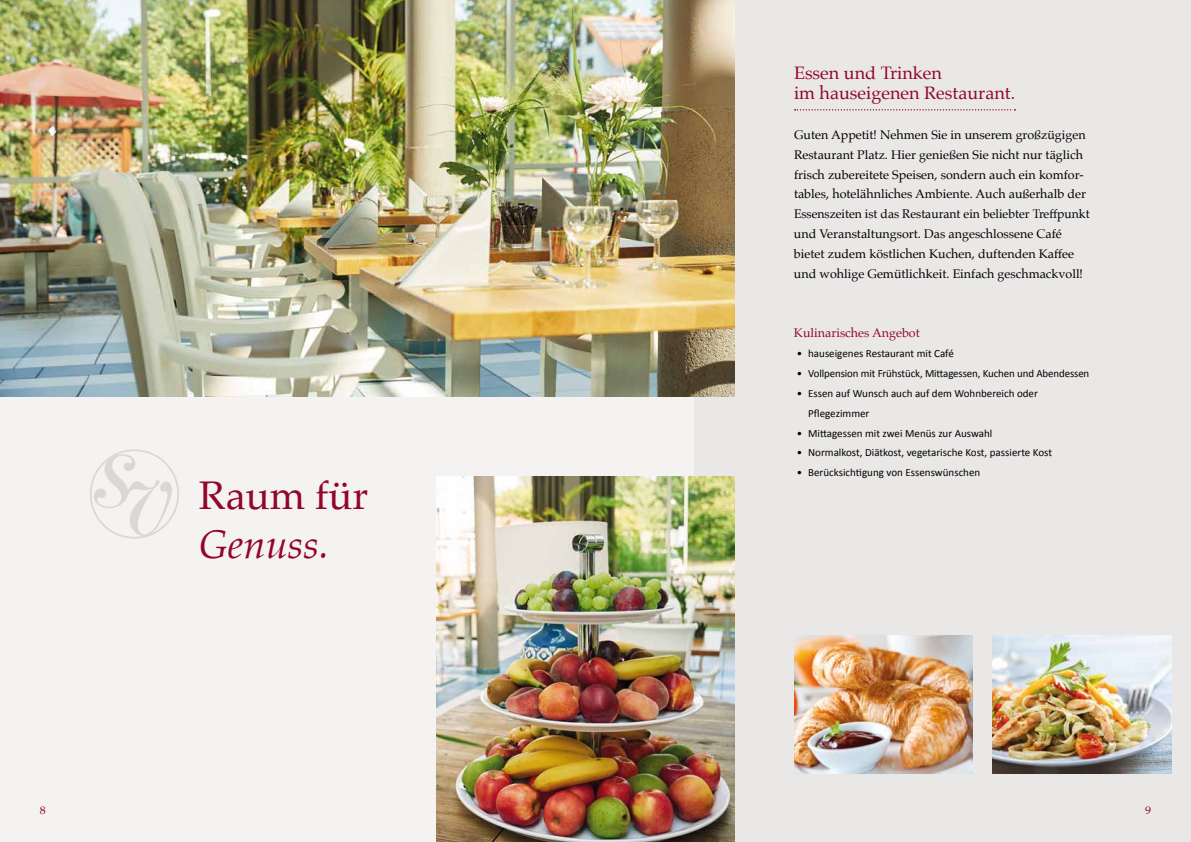
<style>
.page{position:relative;width:1191px;height:842px;background:#f4f3f2}
.page>*{position:absolute;margin:0;border:0;box-sizing:border-box;transform-origin:0 0}
.t1{font:40px "Palatino";color:#92062a}
.t2{font:italic 40px "Palatino";color:#92062a}
.t3{font:18px/19.8px "Palatino";color:#92062a}
.t4{font:12.5px/19.8px "Palatino";color:#000}
.t5{font:12.5px "Palatino";color:#92062a}
.t6{font:11px/19.8px "Calibri";color:#000}
.t7{font:11px "Palatino";color:#92062a;scale:1.09 1}
</style>
<div class="page">
<div style="left:694px;top:0;width:497px;height:842px;background:#eae8e7"></div>
<img style="left:1px;top:0;width:733px;height:397px">
<img style="left:437px;top:476px;width:297px;height:366px">
<svg style="left:794px;top:109px;width:221px;height:2px"></svg>
<img style="left:794px;top:635px;width:178px;height:139px">
<img style="left:992px;top:635px;width:179px;height:139px">
<svg style="left:90px;top:449px;width:89px;height:90px"></svg>
<h1 class="t1" style="left:199px;top:462px;width:171px">Raum für</h1>
<h1 class="t2" style="left:199px;top:511px;width:132px">Genuss.</h1>
<h2 class="t3" style="left:794px;top:63px;width:223px">Essen und Trinken<br>im hauseigenen Restaurant.</h2>
<p class="t4" style="left:794px;top:125px;width:297px">Guten Appetit! Nehmen Sie in unserem großzügigen Restaurant Platz. Hier genießen Sie nicht nur täglich frisch zubereitete Speisen, sondern auch ein komfor&shy;tables, hotelähnliches Ambiente. Auch außerhalb der Essenszeiten ist das Restaurant ein beliebter Treffpunkt und Veranstaltungsort. Das angeschlossene Café bietet zudem köstlichen Kuchen, duftenden Kaffee und wohlige Gemütlichkeit. Einfach geschmackvoll!</p>
<p class="t5" style="left:794px;top:323px;width:127px">Kulinarisches Angebot</p>
<p class="t6" style="left:797px;top:344px;width:158px">• hauseigenes Restaurant mit Café</p>
<p class="t6" style="left:797px;top:363px;width:294px">• Vollpension mit Frühstück, Mittagessen, Kuchen und Abendessen</p>
<p class="t6" style="left:808px;top:383px;width:231px;text-indent:-11px">• Essen auf Wunsch auch auf dem Wohnbereich oder<br>Pflegezimmer</p>
<p class="t6" style="left:797px;top:423px;width:197px">• Mittagessen mit zwei Menüs zur Auswahl</p>
<p class="t6" style="left:797px;top:443px;width:257px">• Normalkost, Diätkost, vegetarische Kost, passierte Kost</p>
<p class="t6" style="left:797px;top:463px;width:185px">• Berücksichtigung von Essenswünschen</p>
<p class="t7" style="left:40px;top:801px;width:7px">8</p>
<p class="t7" style="left:1145px;top:801px;width:7px">9</p>
</div>
